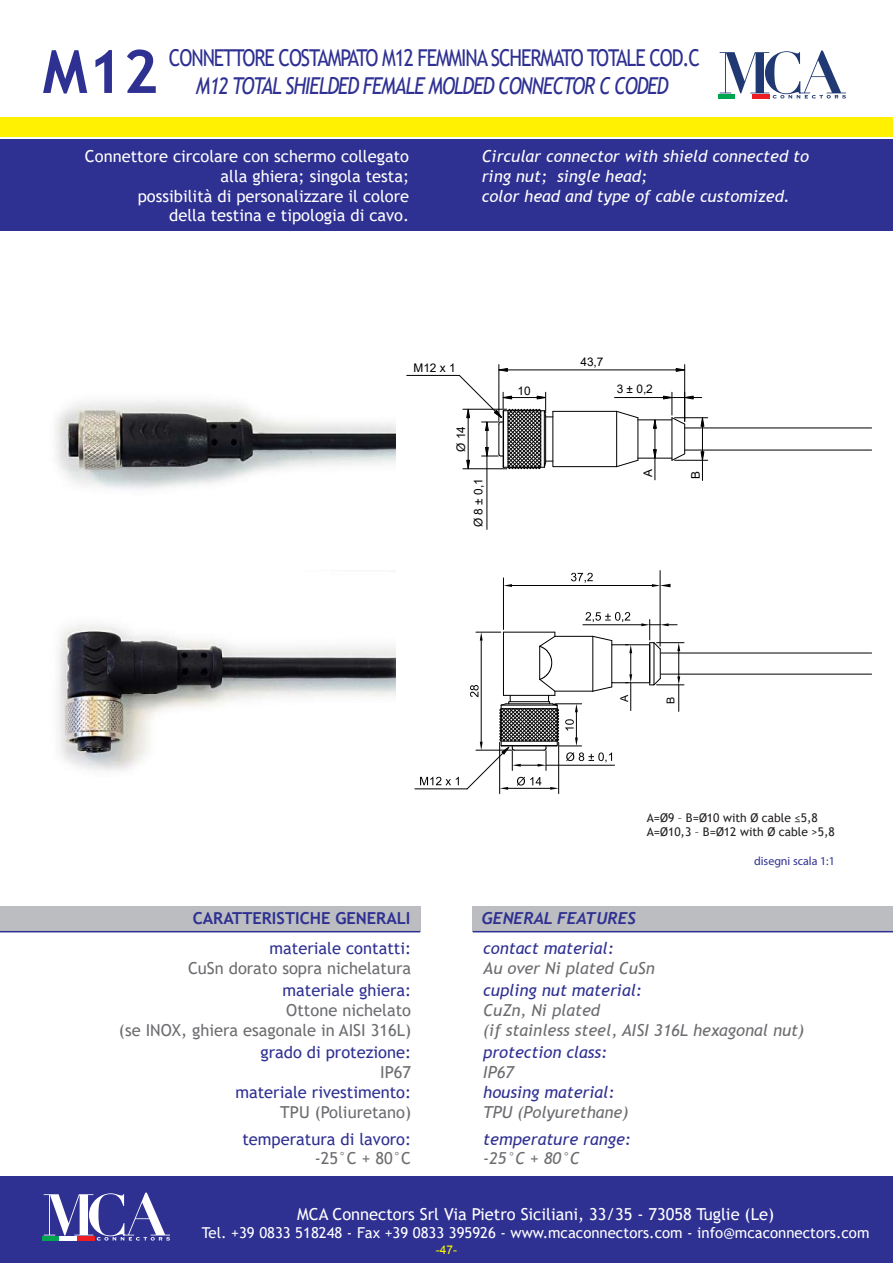
<style>
.page{position:relative;width:893px;height:1263px;background:#fff}
.page>*{position:absolute;margin:0;border:0;box-sizing:border-box;transform-origin:0 0}
.t1{font:700 59.7px "Trebuchet MS";color:#2e3092}
.t2{font:23.25px "Trebuchet MS";letter-spacing:-.055em;color:#2e3092;scale:.83 1}
.t3{font:italic 23.25px "Trebuchet MS";letter-spacing:-.055em;color:#2e3092;scale:.83 1}
.t4{font:16.5px/19.8px "Trebuchet MS";color:#fff;text-align:right}
.t5{font:16.5px/19.8px "Trebuchet MS";color:#6c6d70;text-align:right}
.t6{font:italic 16.5px/19.8px "Trebuchet MS";color:#6c6d70}
.t7{font:16.5px "Trebuchet MS";color:#2e3092}
.t8{font:italic 16.5px/19.8px "Trebuchet MS";color:#fff}
.t9{font:italic 16.5px "Trebuchet MS";color:#2e3092}
.t10{font:700 16.5px "Trebuchet MS";color:#2e3092}
.t11{font:italic 700 16.5px "Trebuchet";color:#2e3092}
.t12{font:15px "Trebuchet MS";color:#fff}
.t13{font:12px/14.4px "Trebuchet MS";color:#231f20}
.t14{font:12px "Myriad Pro";color:#2e3092}
.t15{font:12px "Arial";color:#ff0}
.t16{font:11.85px "Arial";color:#000}
.t17{font:10.8px "Arial";color:#000}
</style>
<div class="page">
<div style="left:0;top:906px;width:420px;height:26px;background:#bcbdc0"></div>
<div style="left:0;top:1176px;width:893px;height:87px;background:#2e3092"></div>
<div style="left:0;top:117px;width:893px;height:19px;background:#fff101"></div>
<div style="left:473px;top:906px;width:420px;height:26px;background:#bcbdc0"></div>
<hr style="left:0;top:931px;width:420px;height:1px;background:#2e3092">
<hr style="left:473px;top:931px;width:420px;height:1px;background:#2e3092">
<div style="left:0;top:139px;width:893px;height:92px;background:#2e3092"></div>
<svg style="left:720px;top:51px;width:126px;height:48px"></svg>
<hr style="left:718px;top:95px;width:18px;height:4px;background:#00a54f">
<hr style="left:736px;top:95px;width:17px;height:4px;background:#fff">
<hr style="left:753px;top:95px;width:17px;height:4px;background:#ee1d23">
<svg style="left:44px;top:1192px;width:126px;height:48px"></svg>
<hr style="left:43px;top:1237px;width:17px;height:4px;background:#00a54f">
<hr style="left:60px;top:1237px;width:17px;height:4px;background:#fff">
<hr style="left:77px;top:1237px;width:17px;height:4px;background:#ee1d23">
<hr style="left:638px;top:419px;width:34px;height:1px;background:#000">
<hr style="left:638px;top:458px;width:34px;height:1px;background:#000">
<hr style="left:685px;top:450px;width:187px;height:1px;background:#000">
<hr style="left:685px;top:428px;width:187px;height:1px;background:#000">
<hr style="left:487px;top:456px;width:1px;height:73px;background:#000">
<hr style="left:614px;top:397px;width:49px;height:1px;background:#000">
<hr style="left:499px;top:365px;width:1px;height:56px;background:#000">
<hr style="left:684px;top:365px;width:1px;height:56px;background:#000">
<hr style="left:507px;top:370px;width:169px;height:1px;background:#000">
<svg style="left:675px;top:368px;width:10px;height:4px"></svg>
<svg style="left:653px;top:419px;width:4px;height:61px"></svg>
<hr style="left:675px;top:460px;width:33px;height:1px;background:#000">
<hr style="left:675px;top:417px;width:33px;height:1px;background:#000">
<svg style="left:663px;top:392px;width:42px;height:88px"></svg>
<svg style="left:459px;top:368px;width:180px;height:105px"></svg>
<hr style="left:407px;top:375px;width:52px;height:1px;background:#000">
<hr style="left:661px;top:674px;width:211px;height:1px;background:#000">
<hr style="left:661px;top:653px;width:211px;height:1px;background:#000">
<hr style="left:660px;top:571px;width:1px;height:75px;background:#000">
<hr style="left:546px;top:765px;width:68px;height:1px;background:#000">
<hr style="left:499px;top:742px;width:1px;height:51px;background:#000">
<hr style="left:558px;top:742px;width:1px;height:51px;background:#000">
<hr style="left:583px;top:624px;width:58px;height:1px;background:#000">
<hr style="left:503px;top:578px;width:1px;height:51px;background:#000">
<svg style="left:585px;top:612px;width:45px;height:10px"></svg>
<svg style="left:625px;top:644px;width:7px;height:67px"></svg>
<svg style="left:641px;top:619px;width:43px;height:92px"></svg>
<svg style="left:467px;top:632px;width:146px;height:158px"></svg>
<hr style="left:415px;top:789px;width:52px;height:1px;background:#000">
<svg style="left:420px;top:777px;width:39px;height:8px"></svg>
<hr style="left:512px;top:585px;width:140px;height:1px;background:#000">
<svg style="left:652px;top:584px;width:18px;height:3px"></svg>
<svg style="left:504px;top:584px;width:8px;height:3px"></svg>
<svg style="left:571px;top:573px;width:22px;height:10px"></svg>
<img style="left:59px;top:624px;width:337px;height:147px">
<img style="left:55px;top:400px;width:341px;height:90px">
<h1 class="t1" style="left:43px;top:34px;width:117px">M12</h1>
<h2 class="t2" style="left:169px;top:43px;width:641px">CONNETTORE COSTAMPATO M12 FEMMINA SCHERMATO TOTALE COD.C</h2>
<h2 class="t3" style="left:196px;top:72px;width:571px">M12 TOTAL SHIELDED FEMALE MOLDED CONNECTOR C CODED</h2>
<p class="t4" style="left:85px;top:146px;width:326px">Connettore circolare con schermo collegato alla ghiera; singola testa;<br>possibilità di personalizzare il colore<br>della testina e tipologia di cavo.</p>
<p class="t8" style="left:482px;top:146px;width:329px">Circular connector with shield connected to ring nut; single head;<br>color head and type of cable customized.</p>
<p class="t16" style="left:413px;top:360px;width:44px">M12 x 1</p>
<p class="t16" style="left:453px;top:452px;width:27px;rotate:-90deg">Ø 14</p>
<p class="t16" style="left:470px;top:527px;width:50px;rotate:-90deg">Ø 8 ± 0,1</p>
<p class="t16" style="left:580px;top:353px;width:25px">43,7</p>
<p class="t16" style="left:517px;top:382px;width:15px">10</p>
<p class="t16" style="left:617px;top:381px;width:38px">3 ± 0,2</p>
<p class="t16" style="left:640px;top:477px;width:9px;rotate:-90deg">A</p>
<p class="t16" style="left:687px;top:479px;width:9px;rotate:-90deg">B</p>
<p class="t17" style="left:617px;top:702px;width:9px;rotate:-90deg">A</p>
<p class="t17" style="left:663px;top:704px;width:9px;rotate:-90deg">B</p>
<p class="t13" style="left:647px;top:810px;width:189px">A=Ø9 – B=Ø10 with Ø cable ≤5,8<br>A=Ø10,3 – B=Ø12 with Ø cable &gt;5,8</p>
<p class="t14" style="left:754px;top:854px;width:82px">disegni scala 1:1</p>
<p class="t10" style="left:193px;top:907px;width:219px">CARATTERISTICHE GENERALI</p>
<p class="t7" style="left:270px;top:938px;width:143px">materiale contatti:</p>
<p class="t5" style="left:188px;top:958px;width:225px">CuSn dorato sopra nichelatura</p>
<p class="t11" style="left:482px;top:907px;width:156px">GENERAL FEATURES</p>
<p class="t9" style="left:483px;top:938px;width:132px">contact material:</p>
<p class="t6" style="left:483px;top:958px;width:173px">Au over Ni plated CuSn</p>
<p class="t7" style="left:283px;top:980px;width:130px">materiale ghiera:</p>
<p class="t5" style="left:119px;top:1000px;width:294px">Ottone nichelato<br>(se INOX, ghiera esagonale in AISI 316L)</p>
<p class="t9" style="left:483px;top:980px;width:160px">cupling nut material:</p>
<p class="t6" style="left:483px;top:1000px;width:322px">CuZn, Ni plated<br>(if stainless steel, AISI 316L hexagonal nut)</p>
<p class="t7" style="left:260px;top:1041px;width:152px">grado di protezione:</p>
<p class="t5" style="left:380px;top:1062px;width:33px">IP67</p>
<p class="t7" style="left:235px;top:1082px;width:177px">materiale rivestimento:</p>
<p class="t5" style="left:280px;top:1102px;width:132px">TPU (Poliuretano)</p>
<p class="t9" style="left:483px;top:1042px;width:126px">protection class:</p>
<p class="t6" style="left:483px;top:1062px;width:32px">IP67</p>
<p class="t9" style="left:483px;top:1082px;width:133px">housing material:</p>
<p class="t6" style="left:483px;top:1102px;width:147px">TPU (Polyurethane)</p>
<p class="t7" style="left:242px;top:1128px;width:170px">temperatura di lavoro:</p>
<p class="t5" style="left:315px;top:1148px;width:98px">-25°C + 80°C</p>
<p class="t9" style="left:483px;top:1129px;width:149px">temperature range:</p>
<p class="t6" style="left:483px;top:1149px;width:98px">-25°C + 80°C</p>
<p class="t4" style="left:297px;top:1204px;width:478px">MCA Connectors Srl Via Pietro Siciliani, 33/35 - 73058 Tuglie (Le)</p>
<p class="t12" style="left:202px;top:1223px;width:669px">Tel. +39 0833 518248 - Fax +39 0833 395926 - www.mcaconnectors.com - info@mcaconnectors.com</p>
<p class="t15" style="left:436px;top:1241px;width:23px">-47-</p>
</div>
